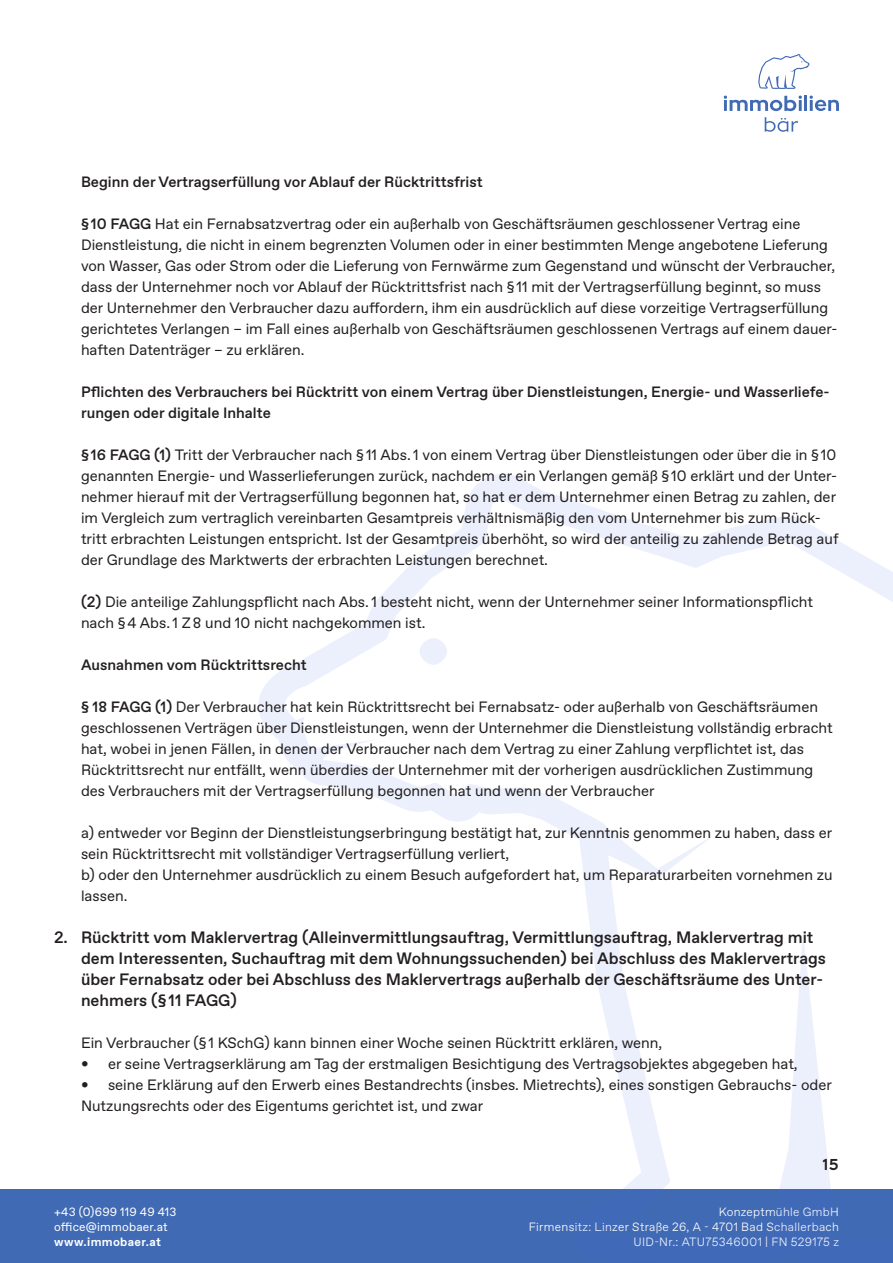
<style>
.page{position:relative;width:893px;height:1263px;background:#fff}
.page>*{position:absolute;margin:0;border:0;box-sizing:border-box;transform-origin:0 0}
.t1{font:500 16.5px/21px "Favorit Pro";color:#231f20}
.t2{font:15px/21px "Favorit Pro";color:#231f20}
.t3{font:500 15px/21px "Favorit Pro";color:#231f20}
.t4{font:500 15px "Bonn BF";color:#231f20}
.t5{font:300 12px/15px "Favorit Pro";letter-spacing:.025em;color:#fff;text-align:right}
.t6{font:12px "Favorit Pro";letter-spacing:.015em;color:#fff}
.t7{font:700 12px "Favorit Pro";letter-spacing:.03em;color:#fff}
.s1{font-weight:500}
</style>
<div class="page">
<div style="left:0;top:1190px;width:893px;height:73px;background:#406ab4"></div>
<svg style="left:758px;top:54px;width:52px;height:35px"></svg>
<svg style="left:765px;top:117px;width:33px;height:15px"></svg>
<hr style="left:804px;top:96px;width:3px;height:15px;background:#406ab4">
<svg style="left:809px;top:95px;width:30px;height:16px"></svg>
<svg style="left:724px;top:95px;width:78px;height:16px"></svg>
<svg style="left:257px;top:474px;width:636px;height:716px"></svg>
<div style="left:419px;top:638px;width:28px;height:27px;background:#ecf0fc;border-radius:50%"></div>
<p class="t3" style="left:81px;top:171px;width:403px">Beginn der Vertragserfüllung vor Ablauf der Rücktrittsfrist</p>
<p class="t2" style="left:81px;top:213px;width:758px"><span class="s1">§ 10 FAGG</span> Hat ein Fernabsatzvertrag oder ein außerhalb von Geschäftsräumen geschlossener Vertrag eine Dienstleistung, die nicht in einem begrenzten Volumen oder in einer bestimmten Menge angebotene Lieferung von Wasser, Gas oder Strom oder die Lieferung von Fernwärme zum Gegenstand und wünscht der Verbraucher, dass der Unternehmer noch vor Ablauf der Rücktrittsfrist nach § 11 mit der Vertragserfüllung beginnt, so muss der Unternehmer den Verbraucher dazu auffordern, ihm ein ausdrücklich auf diese vorzeitige Vertragserfüllung gerichtetes Verlangen – im Fall eines außerhalb von Geschäftsräumen geschlossenen Vertrags auf einem dauer&shy;haften Datenträger – zu erklären.</p>
<p class="t3" style="left:81px;top:381px;width:750px">Pflichten des Verbrauchers bei Rücktritt von einem Vertrag über Dienstleistungen, Energie- und Wasserliefe&shy;rungen oder digitale Inhalte</p>
<p class="t2" style="left:81px;top:444px;width:759px"><span class="s1">§ 16 FAGG (1)</span> Tritt der Verbraucher nach § 11 Abs. 1 von einem Vertrag über Dienstleistungen oder über die in § 10 genannten Energie- und Wasserlieferungen zurück, nachdem er ein Verlangen gemäß § 10 erklärt und der Unter&shy;nehmer hierauf mit der Vertragserfüllung begonnen hat, so hat er dem Unternehmer einen Betrag zu zahlen, der im Vergleich zum vertraglich vereinbarten Gesamtpreis verhältnismäßig den vom Unternehmer bis zum Rück&shy;tritt erbrachten Leistungen entspricht. Ist der Gesamtpreis überhöht, so wird der anteilig zu zahlende Betrag auf der Grundlage des Marktwerts der erbrachten Leistungen berechnet.</p>
<p class="t2" style="left:81px;top:591px;width:734px"><span class="s1">(2)</span> Die anteilige Zahlungspflicht nach Abs. 1 besteht nicht, wenn der Unternehmer seiner Informationspflicht nach § 4 Abs. 1 Z 8 und 10 nicht nachgekommen ist.</p>
<p class="t3" style="left:81px;top:654px;width:227px">Ausnahmen vom Rücktrittsrecht</p>
<p class="t2" style="left:81px;top:696px;width:753px"><span class="s1">§ 18 FAGG (1)</span> Der Verbraucher hat kein Rücktrittsrecht bei Fernabsatz- oder außerhalb von Geschäftsräumen geschlossenen Verträgen über Dienstleistungen, wenn der Unternehmer die Dienstleistung vollständig erbracht hat, wobei in jenen Fällen, in denen der Verbraucher nach dem Vertrag zu einer Zahlung verpflichtet ist, das Rücktrittsrecht nur entfällt, wenn überdies der Unternehmer mit der vorherigen ausdrücklichen Zustimmung des Verbrauchers mit der Vertragserfüllung begonnen hat und wenn der Verbraucher</p>
<p class="t2" style="left:81px;top:822px;width:753px">a) entweder vor Beginn der Dienstleistungserbringung bestätigt hat, zur Kenntnis genommen zu haben, dass er sein Rücktrittsrecht mit vollständiger Vertragserfüllung verliert,<br>b) oder den Unternehmer ausdrücklich zu einem Besuch aufgefordert hat, um Reparaturarbeiten vornehmen zu lassen.</p>
<p class="t1" style="left:81px;top:927px;width:746px;text-indent:-27px">2. Rücktritt vom Maklervertrag (Alleinvermittlungsauftrag, Vermittlungsauftrag, Maklervertrag mit dem Interessenten, Suchauftrag mit dem Wohnungssuchenden) bei Abschluss des Maklervertrags über Fernabsatz oder bei Abschluss des Maklervertrags außerhalb der Geschäftsräume des Unter&shy;nehmers (§ 11 FAGG)</p>
<p class="t2" style="left:81px;top:1032px;width:583px">Ein Verbraucher (§ 1 KSchG) kann binnen einer Woche seinen Rücktritt erklären, wenn,</p>
<p class="t2" style="left:81px;top:1053px;width:718px">• er seine Vertragserklärung am Tag der erstmaligen Besichtigung des Vertragsobjektes abgegeben hat,</p>
<p class="t2" style="left:81px;top:1074px;width:752px">• seine Erklärung auf den Erwerb eines Bestandrechts (insbes. Mietrechts), eines sonstigen Gebrauchs- oder<br>Nutzungsrechts oder des Eigentums gerichtet ist, und zwar</p>
<p class="t6" style="left:54px;top:1203px;width:124px">+43 (0)699 119 49 413</p>
<p class="t6" style="left:54px;top:1218px;width:115px">office@immobaer.at</p>
<p class="t7" style="left:54px;top:1233px;width:109px">www.immobaer.at</p>
<p class="t4" style="left:823px;top:1154px;width:18px">15</p>
<p class="t5" style="left:529px;top:1204px;width:312px">Konzeptmühle GmbH<br>Firmensitz: Linzer Straße 26, A - 4701 Bad Schallerbach<br>UID-Nr.: ATU75346001 | FN 529175 z</p>
</div>
